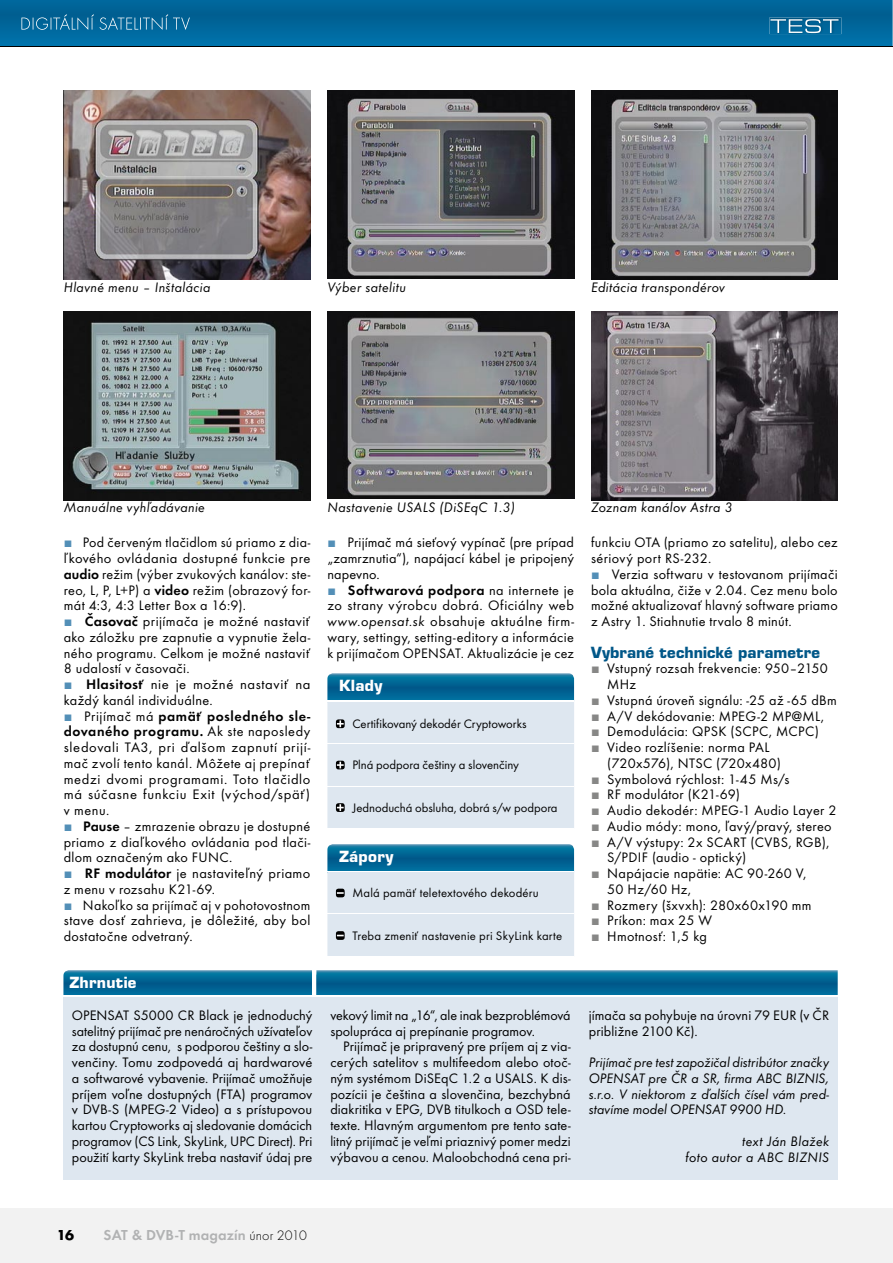
<style>
.page{position:relative;width:893px;height:1263px;background:#fff}
.page>*{position:absolute;margin:0;border:0;box-sizing:border-box;transform-origin:0 0}
.t1{font:18px "Futura TOT Ligh";color:#fff}
.t2{font:700 15px "Eurostile CE";letter-spacing:.005em;color:#005788}
.t3{font:600 15px "Futura TOT";letter-spacing:.01em;color:#b1b2b3}
.t4{font:700 15px "Eurostile CE";letter-spacing:.02em;color:#fff}
.t5{font:700 15px "Futura TOT";color:#000}
.t6{font:14.25px/15.8px "Futura TOT";letter-spacing:.02em;color:#000;text-align:justify}
.t7{font:14.25px/15.8px "Futura TOT Book Obli";letter-spacing:.02em;color:#000;text-align:justify}
.t8{font:14.25px/15.8px "Futura TOT";letter-spacing:-.005em;color:#000}
.t9{font:12.75px "Futura TOT";color:#000}
.s1{font-family:"Times New Roman";color:#538fb7}
.s2{font-weight:600}
.s3{font-family:"Futura TOT Book Obli"}
.s4{font-family:"Times New Roman";color:#878786}
.s5{font-family:"Futura TOT Ligh";font-weight:400;font-size:14.25px;color:#000}
</style>
<div class="page">
<div style="left:0;top:1209px;width:893px;height:54px;background:#f2f2f2"></div>
<svg style="left:63px;top:970px;width:249px;height:25px;background:#0a6c99"></svg>
<svg style="left:316px;top:970px;width:522px;height:25px;background:#096c99"></svg>
<div style="left:63px;top:996px;width:775px;height:183px;background:#dee7f0"></div>
<svg style="left:327px;top:673px;width:247px;height:155px;background:#b9d1e0"></svg>
<svg style="left:327px;top:844px;width:247px;height:112px;background:#aac8da"></svg>
<svg style="left:0;top:0;width:893px;height:46px;background:#00679c"></svg>
<img style="left:0;top:46px;width:893px;height:1px">
<img style="left:769px;top:17px;width:72px;height:17px">
<img style="left:770px;top:19px;width:68px;height:14px">
<div style="left:21px;top:14px;width:169px;height:16px;background:#006396"></div>
<img style="left:64px;top:91px;width:246px;height:189px">
<img style="left:64px;top:311px;width:246px;height:189px">
<img style="left:327px;top:91px;width:247px;height:187px">
<img style="left:327px;top:311px;width:247px;height:188px">
<img style="left:591px;top:91px;width:247px;height:188px">
<img style="left:591px;top:311px;width:247px;height:189px">
<p class="t1" style="left:20px;top:13px;width:172px">DIGITÁLNÍ SATELITNÍ TV</p>
<p class="t7" style="left:64px;top:279px;width:148px">Hlavné menu – Inštalácia</p>
<p class="t7" style="left:327px;top:279px;width:80px">Výber satelitu</p>
<p class="t7" style="left:591px;top:279px;width:135px">Editácia transpondérov</p>
<p class="t7" style="left:64px;top:499px;width:143px">Manuálne vyhľadávanie</p>
<p class="t6" style="left:64px;top:535px;width:248px"><span class="s1">■</span> Pod červeným tlačidlom sú priamo z dia&shy;ľkového ovládania dostupné funkcie pre <span class="s2">audio</span> režim (výber zvukových kanálov: ste&shy;reo, L, P, L+P) a <span class="s2">video</span> režim (obrazový for&shy;mát 4:3, 4:3 Letter Box a 16:9).</p>
<p class="t6" style="left:64px;top:613px;width:248px"><span class="s1">■</span> <span class="s2">Časovač</span> prijímača je možné nastaviť ako záložku pre zapnutie a vypnutie žela&shy;ného programu. Celkom je možné nastaviť 8 udalostí v časovači.</p>
<p class="t6" style="left:64px;top:676px;width:248px"><span class="s1">■</span> <span class="s2">Hlasitosť</span> nie je možné nastaviť na každý kanál individuálne.</p>
<p class="t6" style="left:64px;top:708px;width:248px"><span class="s1">■</span> Prijímač má <span class="s2">pamäť posledného sle&shy;dovaného programu.</span> Ak ste naposledy sledovali TA3, pri ďalšom zapnutí prijí&shy;mač zvolí tento kanál. Môžete aj prepínať medzi dvomi programami. Toto tlačidlo má súčasne funkciu Exit (východ/späť) v menu.</p>
<p class="t6" style="left:64px;top:818px;width:248px"><span class="s1">■</span> <span class="s2">Pause</span> – zmrazenie obrazu je dostupné priamo z diaľkového ovládania pod tlači&shy;dlom označeným ako FUNC.</p>
<p class="t6" style="left:64px;top:865px;width:248px"><span class="s1">■</span> <span class="s2">RF modulátor</span> je nastaviteľný priamo z menu v rozsahu K21-69.</p>
<p class="t6" style="left:64px;top:897px;width:248px"><span class="s1">■</span> Nakoľko sa prijímač aj v pohotovostnom stave dosť zahrieva, je dôležité, aby bol dostatočne odvetraný.</p>
<p class="t7" style="left:327px;top:499px;width:189px">Nastavenie USALS (DiSEqC 1.3)</p>
<p class="t6" style="left:327px;top:535px;width:248px"><span class="s1">■</span> Prijímač má sieťový vypínač (pre prípad „zamrznutia“), napájací kábel je pripojený napevno.</p>
<p class="t6" style="left:327px;top:582px;width:248px"><span class="s1">■</span> <span class="s2">Softwarová podpora</span> na internete je zo strany výrobcu dobrá. Oficiálny web <span class="s3">www.opensat.sk</span> obsahuje aktuálne firm&shy;wary, settingy, setting-editory a informácie k prijímačom OPENSAT. Aktualizácie je cez</p>
<p class="t4" style="left:339px;top:676px;width:45px">Klady</p>
<p class="t9" style="left:352px;top:716px;width:176px">Certifikovaný dekodér Cryptoworks</p>
<p class="t9" style="left:352px;top:757px;width:168px">Plná podpora češtiny a slovenčiny</p>
<p class="t9" style="left:352px;top:800px;width:207px">Jednoduchá obsluha, dobrá s/w podpora</p>
<p class="t4" style="left:339px;top:847px;width:56px">Zápory</p>
<p class="t9" style="left:352px;top:885px;width:188px">Malá pamäť teletextového dekodéru</p>
<p class="t9" style="left:352px;top:928px;width:211px">Treba zmeniť nastavenie pri SkyLink karte</p>
<p class="t4" style="left:69px;top:973px;width:69px">Zhrnutie</p>
<p class="t6" style="left:72px;top:1007px;width:242px">OPENSAT S5000 CR Black je jednoduchý satelitný prijímač pre nenáročných užívateľov za dostupnú cenu, s podporou češtiny a slo&shy;venčiny. Tomu zodpovedá aj hardwarové a softwarové vybavenie. Prijímač umožňuje príjem voľne dostupných (FTA) programov v DVB-S (MPEG-2 Video) a s prístupovou kartou Cryptoworks aj sledovanie domácich programov (CS Link, SkyLink, UPC Direct). Pri použití karty SkyLink treba nastaviť údaj pre</p>
<p class="t8" style="left:330px;top:1007px;width:242px">vekový limit na „16“, ale inak bezproblémová spolupráca aj prepínanie programov.</p>
<p class="t6" style="left:330px;top:1039px;width:242px;text-indent:13px">Prijímač je pripravený pre príjem aj z via&shy;cerých satelitov s multifeedom alebo otoč&shy;ným systémom DiSEqC 1.2 a USALS. K dis&shy;pozícii je čeština a slovenčina, bezchybná diakritika v EPG, DVB titulkoch a OSD tele&shy;texte. Hlavným argumentom pre tento sate&shy;litný prijímač je veľmi priaznivý pomer medzi výbavou a cenou. Maloobchodná cena pri-</p>
<p class="t7" style="left:591px;top:499px;width:143px">Zoznam kanálov Astra 3</p>
<p class="t6" style="left:591px;top:535px;width:248px">funkciu OTA (priamo zo satelitu), alebo cez sériový port RS-232.</p>
<p class="t6" style="left:591px;top:566px;width:248px"><span class="s1">■</span> Verzia softwaru v testovanom prijímači bola aktuálna, čiže v 2.04. Cez menu bolo možné aktualizovať hlavný software priamo z Astry 1. Stiahnutie trvalo 8 minút.</p>
<p class="t2" style="left:591px;top:643px;width:231px">Vybrané technické parametre</p>
<p class="t6" style="left:607px;top:661px;width:222px;text-indent:-16px"><span class="s4">■</span> Vstupný rozsah frekvencie: 950–2150<br>MHz</p>
<p class="t6" style="left:591px;top:692px;width:247px"><span class="s4">■</span> Vstupná úroveň signálu: -25 až -65 dBm</p>
<p class="t6" style="left:591px;top:708px;width:234px"><span class="s4">■</span> A/V dekódovanie: MPEG-2 MP@ML,</p>
<p class="t6" style="left:591px;top:724px;width:229px"><span class="s4">■</span> Demodulácia: QPSK (SCPC, MCPC)</p>
<p class="t6" style="left:607px;top:739px;width:175px;text-indent:-16px"><span class="s4">■</span> Video rozlíšenie: norma PAL (720x576), NTSC (720x480)</p>
<p class="t6" style="left:591px;top:771px;width:200px"><span class="s4">■</span> Symbolová rýchlost: 1-45 Ms/s</p>
<p class="t6" style="left:591px;top:787px;width:151px"><span class="s4">■</span> RF modulátor (K21-69)</p>
<p class="t6" style="left:591px;top:802px;width:247px"><span class="s4">■</span> Audio dekodér: MPEG-1 Audio Layer 2</p>
<p class="t6" style="left:591px;top:818px;width:242px"><span class="s4">■</span> Audio módy: mono, ľavý/pravý, stereo</p>
<p class="t6" style="left:607px;top:834px;width:224px;text-indent:-16px"><span class="s4">■</span> A/V výstupy: 2x SCART (CVBS, RGB),<br>S/PDIF (audio - optický)</p>
<p class="t6" style="left:607px;top:865px;width:201px;text-indent:-16px"><span class="s4">■</span> Napájacie napätie: AC 90-260 V,<br>50 Hz/60 Hz,</p>
<p class="t6" style="left:591px;top:897px;width:222px"><span class="s4">■</span> Rozmery (šxvxh): 280x60x190 mm</p>
<p class="t6" style="left:591px;top:913px;width:123px"><span class="s4">■</span> Príkon: max 25 W</p>
<p class="t6" style="left:591px;top:928px;width:117px"><span class="s4">■</span> Hmotnosť: 1,5 kg</p>
<p class="t6" style="left:589px;top:1007px;width:242px">jímača sa pohybuje na úrovni 79 EUR (v ČR približne 2100 Kč).</p>
<p class="t7" style="left:589px;top:1054px;width:242px">Prijímač pre test zapožičal distribútor značky OPENSAT pre ČR a SR, firma ABC BIZNIS, s.r.o. V niektorom z ďalších čísel vám pred&shy;stavíme model OPENSAT 9900 HD.</p>
<p class="t7" style="left:685px;top:1133px;width:145px;text-align:right">text Ján Blažek<br>foto autor a ABC BIZNIS</p>
<p class="t5" style="left:57px;top:1225px;width:19px">16</p>
<p class="t3" style="left:104px;top:1226px;width:205px">SAT &amp; DVB-T magazín <span class="s5">únor 2010</span></p>
</div>
